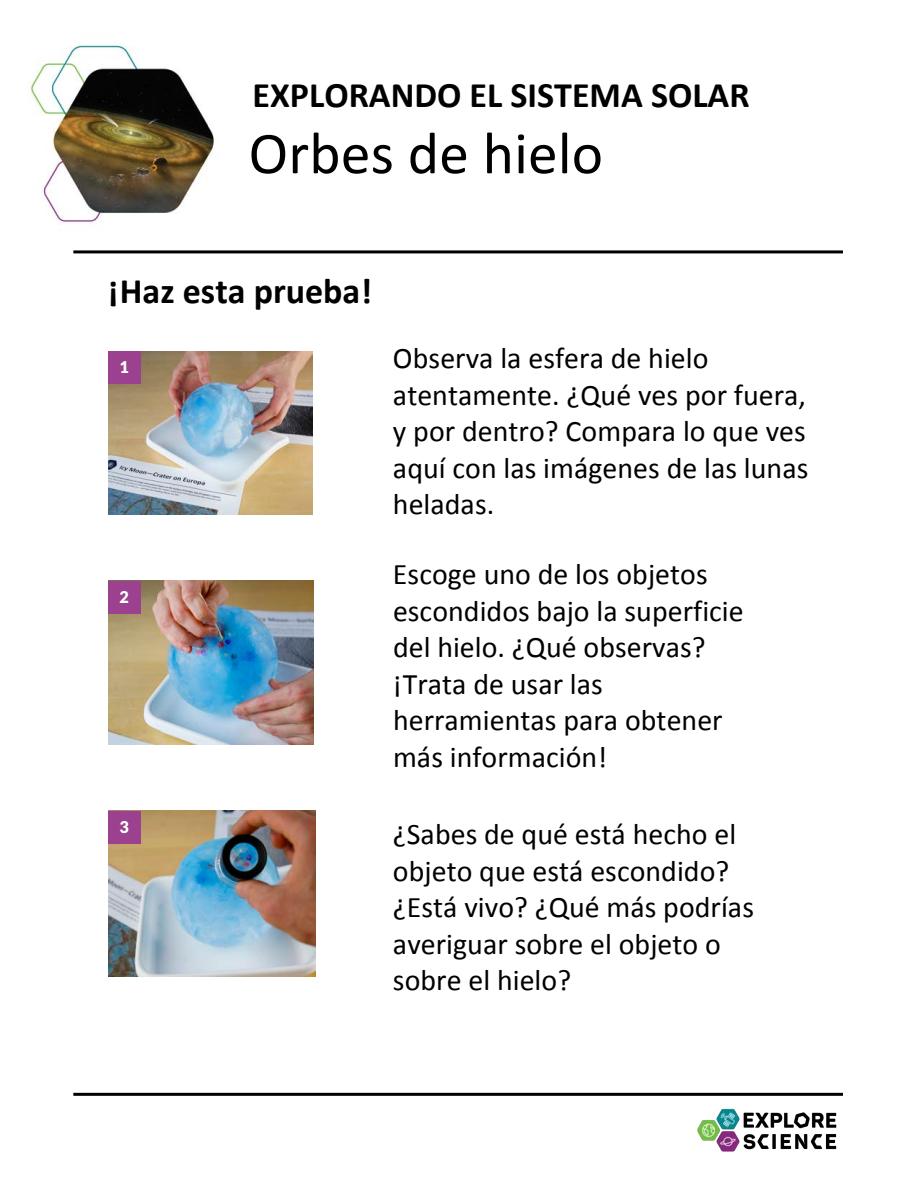
<style>
.page{position:relative;width:918px;height:1188px;background:#fff}
.page>*{position:absolute;margin:0;border:0;box-sizing:border-box;transform-origin:0 0}
.t1{font:59.7px "Calibri";color:#000}
.t2{font:700 36px "Calibri";color:#000}
.t3{font:29.85px/36.6px "Calibri";color:#000}
.t4{font:900 16.2px "Lato";color:#fff}
</style>
<div class="page">
<img style="left:29px;top:45px;width:185px;height:178px">
<img style="left:697px;top:1108px;width:140px;height:44px">
<hr style="left:73px;top:250px;width:770px;height:3px;background:#000">
<hr style="left:73px;top:1093px;width:770px;height:3px;background:#000">
<img style="left:108px;top:810px;width:207px;height:166px">
<img style="left:108px;top:351px;width:204px;height:163px">
<img style="left:108px;top:581px;width:206px;height:164px">
<div style="left:108px;top:351px;width:33px;height:33px;background:#9c4090"></div>
<div style="left:108px;top:581px;width:33px;height:32px;background:#9c4090"></div>
<div style="left:108px;top:811px;width:33px;height:32px;background:#9c4090"></div>
<p class="t2" style="left:253px;top:72px;width:499px">EXPLORANDO EL SISTEMA SOLAR</p>
<h1 class="t1" style="left:249px;top:116px;width:356px">Orbes de hielo</h1>
<p class="t2" style="left:108px;top:269px;width:265px">¡Haz esta prueba!</p>
<p class="t4" style="left:119px;top:357px;width:11px">1</p>
<p class="t4" style="left:119px;top:587px;width:11px">2</p>
<p class="t4" style="left:119px;top:817px;width:11px">3</p>
<p class="t3" style="left:393px;top:339px;width:417px">Observa la esfera de hielo atentamente. ¿Qué ves por fuera, y por dentro? Compara lo que ves aquí con las imágenes de las lunas heladas.</p>
<p class="t3" style="left:393px;top:555px;width:352px">Escoge uno de los objetos escondidos bajo la superficie del hielo. ¿Qué observas? ¡Trata de usar las herramientas para obtener más información!</p>
<p class="t3" style="left:393px;top:815px;width:363px">¿Sabes de qué está hecho el objeto que está escondido? ¿Está vivo? ¿Qué más podrías averiguar sobre el objeto o sobre el hielo?</p>
</div>
